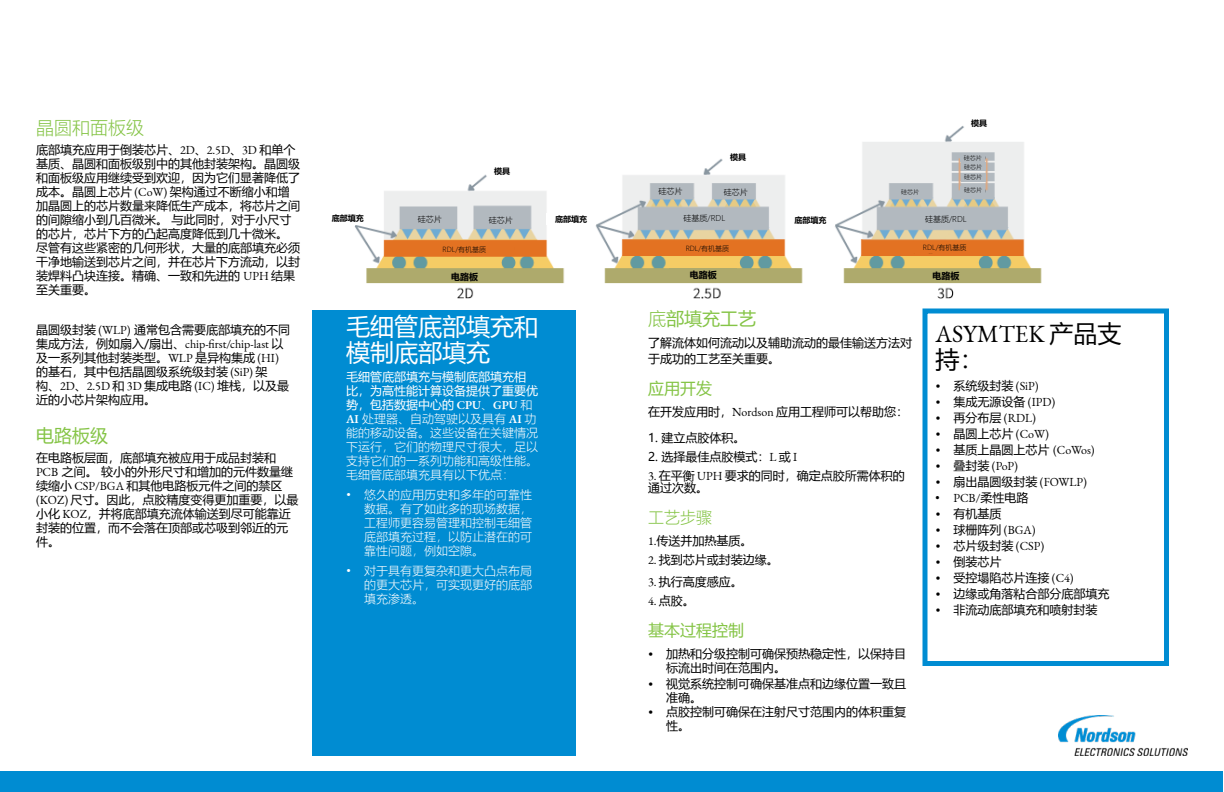
<style>
.page{position:relative;width:1224px;height:792px;background:#fff}
.page>*{position:absolute;margin:0;border:0;box-sizing:border-box;transform-origin:0 0}
.t1{font:24px/26px "Microsoft Ya Hei";color:#fff}
.t2{font:24px "EB Garamond";color:#000}
.t3{font:24px "Microsoft Ya Hei";color:#000}
.t4{font:18px "Microsoft Ya Hei";color:#85c446}
.t5{font:300 18px "Microsoft Ya Hei";color:#85c446}
.t6{font:16px "Microsoft Ya Hei";color:#85c446}
.t7{font:300 16px "Microsoft Ya Hei";color:#85c446}
.t8{font:12px/14px "Microsoft Ya Hei";color:#000}
.t9{font:300 12px/14px "Microsoft Ya Hei";color:#fff;text-align:justify}
.t10{font:12px "EB Garamond";color:#000}
.t11{font:700 9px "Microsoft Ya Hei";color:#000}
.t12{font:300 8px "Microsoft Ya Hei";color:#000}
.t13{font:700 8px "Microsoft Ya Hei";color:#000}
.t14{font:300 7px "Microsoft Ya Hei";color:#000}
.t15{font:300 6px/10.2px "Microsoft Ya Hei";color:#000}
.s1{font-family:"EB Garamond"}
.s2{font-family:"Microsoft Ya Hei"}
.s3{font-weight:400}
.s4{font-family:"EB Garamond";font-weight:600}
.s5{font-weight:300}
</style>
<div class="page">
<div style="left:0;top:772px;width:1223px;height:20px;background:#008cd2"></div>
<img style="left:1058px;top:715px;width:130px;height:40px">
<div style="left:312px;top:310px;width:264px;height:446px;background:#008cd2"></div>
<img style="left:354px;top:126px;width:688px;height:172px">
<div style="left:922px;top:308px;width:247px;height:358px;border:5px solid #008cd2"></div>
<div style="left:322px;top:212px;width:52px;height:12px;background:#fff"></div>
<div style="left:488px;top:164px;width:28px;height:14px;background:#fff"></div>
<div style="left:413px;top:212px;width:34px;height:14px;background:#b2b9bf"></div>
<div style="left:484px;top:213px;width:34px;height:13px;background:#b2b9bf"></div>
<div style="left:414px;top:243px;width:100px;height:12px;background:#e37222"></div>
<div style="left:431px;top:270px;width:68px;height:12px;background:#aeaa6c"></div>
<div style="left:546px;top:214px;width:50px;height:11px;background:#fff"></div>
<div style="left:724px;top:150px;width:28px;height:13px;background:#fff"></div>
<div style="left:654px;top:184px;width:33px;height:15px;background:#b2b9bf"></div>
<div style="left:718px;top:185px;width:35px;height:13px;background:#b2b9bf"></div>
<div style="left:658px;top:243px;width:99px;height:11px;background:#e37222"></div>
<div style="left:670px;top:269px;width:67px;height:12px;background:#aeaa6c"></div>
<div style="left:666px;top:210px;width:77px;height:15px;background:#b2b9bf"></div>
<div style="left:787px;top:213px;width:47px;height:13px;background:#fff"></div>
<div style="left:907px;top:212px;width:78px;height:14px;background:#b2b9bf"></div>
<div style="left:895px;top:242px;width:100px;height:11px;background:#e37222"></div>
<div style="left:912px;top:269px;width:68px;height:12px;background:#aeaa6c"></div>
<div style="left:893px;top:185px;width:35px;height:13px;background:#b2b9bf"></div>
<hr style="left:960px;top:159px;width:25px;height:3px;background:#b2b9bf">
<div style="left:961px;top:163px;width:24px;height:8px;background:#b2b9bf"></div>
<div style="left:961px;top:173px;width:24px;height:8px;background:#b2b9bf"></div>
<div style="left:961px;top:186px;width:24px;height:8px;background:#b2b9bf"></div>
<hr style="left:960px;top:193px;width:25px;height:3px;background:#b2b9bf">
<div style="left:961px;top:154px;width:24px;height:7px;background:#b2b9bf"></div>
<div style="left:965px;top:114px;width:28px;height:17px;background:#fff"></div>
<h2 class="t5" style="left:36px;top:115px;width:109px">晶圆和面板级</h2>
<p class="t8" style="left:36px;top:142px;width:265px">底部填充应用于倒装芯片、<span class="s1">2D</span>、<span class="s1">2.5D</span>、<span class="s1">3D</span> 和单个基质、晶圆和面板级别中的其他封装架构。晶圆级和面板级应用继续受到欢迎，因为它们显著降低了成本。晶圆上芯片 <span class="s1">(CoW)</span> 架构通过不断缩小和增加晶圆上的芯片数量来降低生产成本，将芯片之间的间隙缩小到几百微米。 与此同时，对于小尺寸的芯片，芯片下方的凸起高度降低到几十微米。尽管有这些紧密的几何形状，大量的底部填充必须干净地输送到芯片之间，并在芯片下方流动，以封装焊料凸块连接。精确、一致和先进的 <span class="s1">UPH</span> 结果至关重要。</p>
<p class="t8" style="left:36px;top:322px;width:256px">晶圆级封装 <span class="s1">(WLP)</span> 通常包含需要底部填充的不同</p>
<p class="t10" style="left:36px;top:336px;width:249px"><span class="s2">集成方法，例如扇入/扇出、</span>chip-first/chip-last <span class="s2">以</span></p>
<p class="t8" style="left:36px;top:350px;width:255px">及一系列其他封装类型。<span class="s1">WLP</span> 是异构集成 <span class="s1">(HI)</span>的基石，其中包括晶圆级系统级封装 <span class="s1">(SiP)</span> 架<br>构、<span class="s1">2D</span>、<span class="s1">2.5D</span> 和 <span class="s1">3D</span> 集成电路 <span class="s1">(IC)</span> 堆栈，以及最近的小芯片架构应用。</p>
<h2 class="t4" style="left:36px;top:423px;width:73px">电路板级</h2>
<p class="t8" style="left:36px;top:450px;width:264px">在电路板层面，底部填充被应用于成品封装和<br><span class="s1">PCB</span> 之间。 较小的外形尺寸和增加的元件数量继续缩小 <span class="s1">CSP/BGA</span> 和其他电路板元件之间的禁区<span class="s1">(KOZ)</span> 尺寸。因此，点胶精度变得更加重要，以最小化 <span class="s1">KOZ</span>，并将底部填充流体输送到尽可能靠近封装的位置，而不会落在顶部或芯吸到邻近的元件。</p>
<p class="t13" style="left:332px;top:213px;width:33px">底部填充</p>
<p class="t13" style="left:494px;top:166px;width:17px">模具</p>
<p class="t12" style="left:418px;top:214px;width:25px">硅芯片</p>
<p class="t12" style="left:489px;top:214px;width:25px">硅芯片</p>
<p class="t14" style="left:443px;top:245px;width:45px">RDL/有机基质</p>
<p class="t11" style="left:451px;top:270px;width:28px">电路板</p>
<h1 class="t1" style="left:346px;top:312px;width:193px">毛细管底部填充和模制底部填充</h1>
<p class="t9" style="left:346px;top:369px;width:193px;text-align:left"><span class="s3">毛细管底部填充与模制底部填充相比，为高性能计算设备提供了重要优势，包括数据中心的</span> <span class="s4">CPU</span>、<span class="s4">GPU</span> 和<br><span class="s4">AI</span> 处理器、自动驾驶以及具有 <span class="s4">AI</span> 功能的移动设备。这些设备在关键情况下运行，它们的物理尺寸很大，足以支持它们的一系列功能和高级性能。毛细管底部填充具有以下优点：</p>
<p class="t9" style="left:364px;top:487px;width:169px;text-indent:-18px">• 悠久的应用历史和多年的可靠性数据。有了如此多的现场数据，工程师更容易管理和控制毛细管底部填充过程，以防止潜在的可靠性问题，例如空隙。</p>
<p class="t9" style="left:364px;top:563px;width:169px;text-indent:-18px">• 对于具有更复杂和更大凸点布局的更大芯片，可实现更好的底部填充渗透。</p>
<p class="t13" style="left:555px;top:214px;width:33px">底部填充</p>
<p class="t13" style="left:730px;top:152px;width:17px">模具</p>
<p class="t12" style="left:658px;top:186px;width:25px">硅芯片</p>
<p class="t12" style="left:724px;top:186px;width:25px">硅芯片</p>
<p class="t15" style="left:901px;top:186px;width:19px">硅芯片</p>
<p class="t13" style="left:971px;top:118px;width:17px">模具</p>
<p class="t15" style="left:964px;top:152px;width:19px">硅芯片</p>
<p class="t15" style="left:964px;top:162px;width:19px">硅芯片硅芯片</p>
<p class="t15" style="left:964px;top:185px;width:19px">硅芯片</p>
<p class="t12" style="left:684px;top:213px;width:43px">硅基质/RDL</p>
<p class="t13" style="left:795px;top:214px;width:33px">底部填充</p>
<p class="t12" style="left:925px;top:214px;width:43px">硅基质/RDL</p>
<p class="t14" style="left:923px;top:243px;width:45px">RDL/有机基质</p>
<p class="t11" style="left:932px;top:269px;width:28px">电路板</p>
<p class="t14" style="left:686px;top:244px;width:45px">RDL/有机基质</p>
<p class="t11" style="left:690px;top:269px;width:28px">电路板</p>
<h2 class="t4" style="left:648px;top:306px;width:109px"><span class="s5">底</span>部填充工艺</h2>
<p class="t8" style="left:648px;top:334px;width:265px;line-height:16px">了解流体如何流动以及辅助流动的最佳输送方法对于成功的工艺至关重要。</p>
<h3 class="t6" style="left:648px;top:377px;width:65px">应用开发</h3>
<p class="t8" style="left:648px;top:404px;width:262px">在开发应用时，<span class="s1">Nordson</span> 应用工程师可以帮助您：</p>
<p class="t8" style="left:648px;top:430px;width:99px">1. 建立点胶体积。</p>
<p class="t8" style="left:648px;top:449px;width:151px">2. 选择最佳点胶模式：<span class="s1">L</span> 或 <span class="s1">I</span></p>
<p class="t8" style="left:648px;top:469px;width:258px;line-height:12px"><span class="s1">3.</span> 在平衡 <span class="s1">UPH</span> 要求的同时，确定点胶所需体积的通过次数。</p>
<h3 class="t7" style="left:648px;top:506px;width:65px">工艺步骤</h3>
<p class="t8" style="left:648px;top:533px;width:106px"><span class="s1">1.</span>传送并加热基质。</p>
<p class="t8" style="left:648px;top:552px;width:132px"><span class="s1">2.</span> 找到芯片或封装边缘。</p>
<p class="t8" style="left:648px;top:574px;width:96px"><span class="s1">3.</span> 执行高度感应。</p>
<p class="t8" style="left:648px;top:593px;width:48px"><span class="s1">4.</span> 点胶。</p>
<h3 class="t6" style="left:648px;top:619px;width:97px">基本过程控制</h3>
<p class="t8" style="left:666px;top:646px;width:241px;text-indent:-18px">• 加热和分级控制可确保预热稳定性，以保持目标流出时间在范围内。</p>
<p class="t8" style="left:666px;top:676px;width:241px;text-indent:-18px">• 视觉系统控制可确保基准点和边缘位置一致且准确。</p>
<p class="t8" style="left:666px;top:704px;width:241px;text-indent:-18px">• 点胶控制可确保在注射尺寸范围内的体积重复性。</p>
<h1 class="t2" style="left:936px;top:319px;width:188px">ASYMTEK <span class="s2">产品支</span></h1>
<h1 class="t3" style="left:936px;top:343px;width:49px">持：</h1>
<p class="t8" style="left:936px;top:379px;width:105px">• 系统级封装 <span class="s1">(SiP)</span></p>
<p class="t8" style="left:936px;top:395px;width:121px">• 集成无源设备 <span class="s1">(IPD)</span></p>
<p class="t8" style="left:936px;top:411px;width:102px">• 再分布层 <span class="s1">(RDL)</span></p>
<p class="t8" style="left:936px;top:427px;width:115px">• 晶圆上芯片 <span class="s1">(CoW)</span></p>
<p class="t8" style="left:936px;top:443px;width:161px">• 基质上晶圆上芯片 <span class="s1">(CoWos)</span></p>
<p class="t10" style="left:936px;top:458px;width:84px"><span class="s2">• 叠封装</span> (PoP)</p>
<p class="t8" style="left:936px;top:475px;width:153px">• 扇出晶圆级封装 <span class="s1">(FOWLP)</span></p>
<p class="t10" style="left:936px;top:490px;width:94px">• PCB/<span class="s2">柔性电路</span></p>
<p class="t8" style="left:936px;top:507px;width:67px">• 有机基质</p>
<p class="t8" style="left:936px;top:523px;width:102px">• 球栅阵列 <span class="s1">(BGA)</span></p>
<p class="t8" style="left:936px;top:539px;width:110px">• 芯片级封装 <span class="s1">(CSP)</span></p>
<p class="t8" style="left:936px;top:555px;width:67px">• 倒装芯片</p>
<p class="t8" style="left:936px;top:571px;width:140px">• 受控塌陷芯片连接 <span class="s1">(C4)</span></p>
<p class="t8" style="left:936px;top:587px;width:175px">• 边缘或角落粘合部分底部填充</p>
<p class="t8" style="left:936px;top:603px;width:163px">• 非流动底部填充和喷射封装</p>
</div>
